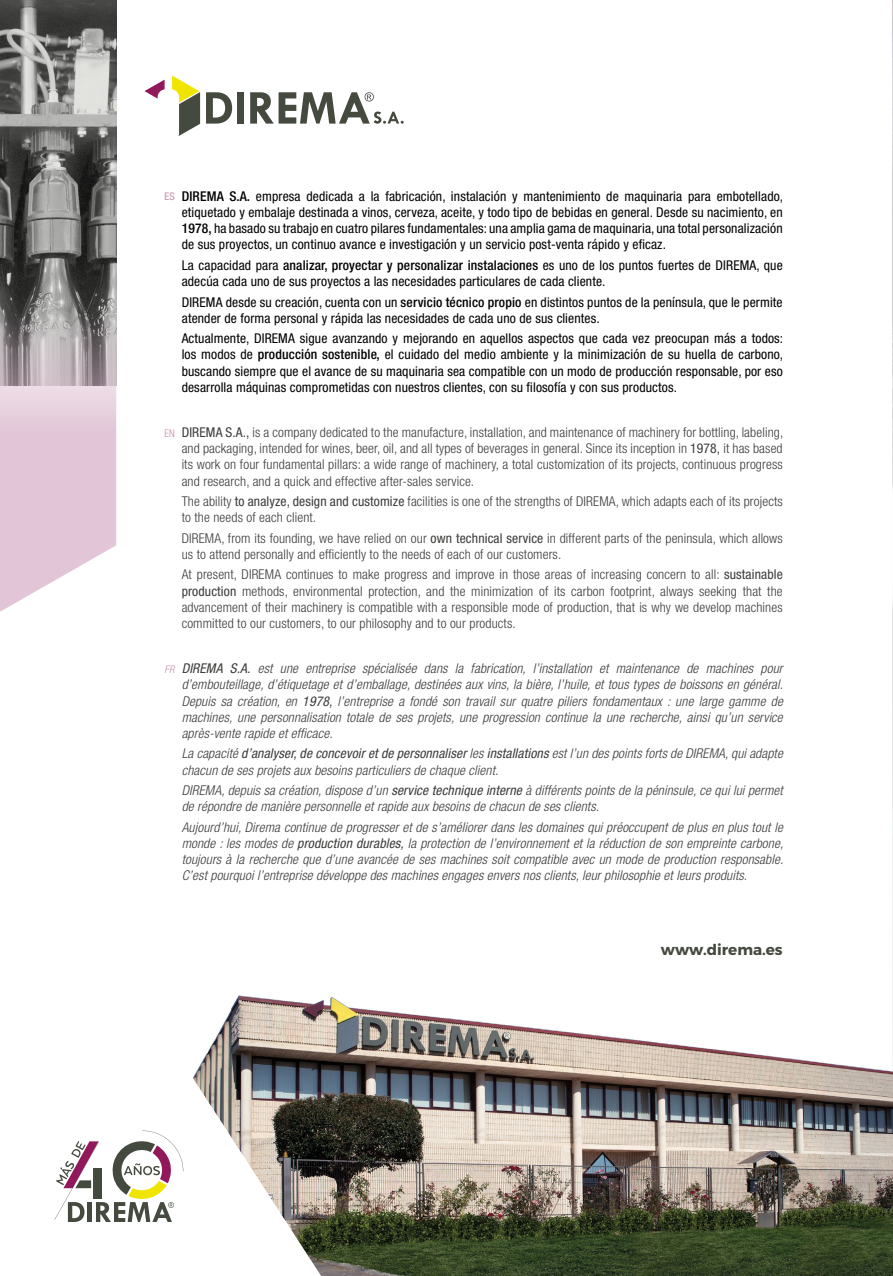
<style>
.page{position:relative;width:893px;height:1276px;background:#fff}
.page>*{position:absolute;margin:0;border:0;box-sizing:border-box;transform-origin:0 0}
.t1{font:700 15px "Montserrat";color:#454a3f}
.t2{font:italic 300 condensed 13.5px/16.2px "Helvetica Neue LT Std";letter-spacing:.01em;color:#3c3c3b;text-align:justify}
.t3{font:condensed 13.5px/16.2px "Helvetica Neue LT Std";letter-spacing:.01em;color:#000;text-align:justify}
.t4{font:300 condensed 13.5px/16.2px "Helvetica Neue LT Std";letter-spacing:.01em;color:#3c3c3b;text-align:justify}
.t5{font:300 condensed 10.5px "Helvetica Neue LT Std";color:#c58ba9}
.t6{font:italic 300 condensed 10.5px "Helvetica Neue LT Std";color:#c58ba9}
.t7{font:condensed 10.5px "Helvetica Neue LT Std";color:#c58ba9}
.s1{font-weight:500}
.s2{font-weight:400}
</style>
<div class="page">
<img style="left:892px;top:379px;width:1px;height:447px">
<img style="left:892px;top:0;width:1px;height:379px">
<img style="left:183px;top:826px;width:710px;height:450px">
<svg style="left:55px;top:1130px;width:128px;height:92px"></svg>
<svg style="left:172px;top:76px;width:28px;height:60px"></svg>
<svg style="left:144px;top:80px;width:21px;height:19px"></svg>
<svg style="left:206px;top:92px;width:26px;height:32px"></svg>
<div style="left:237px;top:92px;width:7px;height:32px;background:#454a3f"></div>
<svg style="left:250px;top:92px;width:154px;height:32px"></svg>
<img style="left:0;top:0;width:116px;height:168px">
<svg style="left:0;top:168px;width:116px;height:444px;background:#b1a4ac"></svg>
<p class="t3" style="left:182px;top:188px;width:603px"><span class="s1">DIREMA S.A.</span> empresa dedicada a la fabricación, instalación y mantenimiento de maquinaria para embotellado, etiquetado y embalaje destinada a vinos, cerveza, aceite, y todo tipo de bebidas en general. Desde su nacimiento, en <span class="s1">1978,</span> ha basado su trabajo en cuatro pilares fundamentales: una amplia gama de maquinaria, una total personalización de sus proyectos, un continuo avance e investigación y un servicio post-venta rápido y eficaz.</p>
<p class="t3" style="left:182px;top:257px;width:603px">La capacidad para <span class="s1">analizar, proyectar y personalizar instalaciones</span> es uno de los puntos fuertes de DIREMA, que adecúa cada uno de sus proyectos a las necesidades particulares de cada cliente.</p>
<p class="t3" style="left:182px;top:293px;width:602px">DIREMA desde su creación, cuenta con un <span class="s1">servicio técnico propio</span> en distintos puntos de la península, que le permite atender de forma personal y rápida las necesidades de cada uno de sus clientes.</p>
<p class="t3" style="left:182px;top:330px;width:603px">Actualmente, DIREMA sigue avanzando y mejorando en aquellos aspectos que cada vez preocupan más a todos: los modos de <span class="s1">producción sostenible,</span> el cuidado del medio ambiente y la minimización de su huella de carbono, buscando siempre que el avance de su maquinaria sea compatible con un modo de producción responsable, por eso desarrolla máquinas comprometidas con nuestros clientes, con su filosofía y con sus productos.</p>
<p class="t4" style="left:182px;top:424px;width:603px"><span class="s2">DIREMA S.A.,</span> is a company dedicated to the manufacture, installation, and maintenance of machinery for bottling, labeling, and packaging, intended for wines, beer, oil, and all types of beverages in general. Since its inception in <span class="s2">1978,</span> it has based its work on four fundamental pillars: a wide range of machinery, a total customization of its projects, continuous progress and research, and a quick and effective after-sales service.</p>
<p class="t4" style="left:182px;top:493px;width:603px">The ability <span class="s2">to analyze, design and customize</span> facilities is one of the strengths of DIREMA, which adapts each of its projects to the needs of each client.</p>
<p class="t4" style="left:182px;top:530px;width:603px">DIREMA, from its founding, we have relied on our <span class="s2">own technical service</span> in different parts of the peninsula, which allows us to attend personally and efficiently to the needs of each of our customers.</p>
<p class="t4" style="left:182px;top:566px;width:603px">At present, DIREMA continues to make progress and improve in those areas of increasing concern to all: <span class="s2">sustainable production</span> methods, environmental protection, and the minimization of its carbon footprint, always seeking that the advancement of their machinery is compatible with a responsible mode of production, that is why we develop machines committed to our customers, to our philosophy and to our products.</p>
<p class="t2" style="left:182px;top:660px;width:603px"><span class="s2">DIREMA S.A.</span> est une entreprise spécialisée dans la fabrication, l’installation et maintenance de machines pour d’embouteillage, d’étiquetage et d’emballage, destinées aux vins, la bière, l’huile, et tous types de boissons en général.<br>Depuis sa création, en <span class="s2">1978,</span> l’entreprise a fondé son travail sur quatre piliers fondamentaux : une large gamme de machines, une personnalisation totale de ses projets, une progression continue la une recherche, ainsi qu’un service après-vente rapide et efficace.</p>
<p class="t2" style="left:182px;top:746px;width:603px">La capacité <span class="s2">d’analyser, de concevoir et de personnaliser</span> les <span class="s2">installations</span> est l’un des points forts de DIREMA, qui adapte chacun de ses projets aux besoins particuliers de chaque client.</p>
<p class="t2" style="left:182px;top:782px;width:603px">DIREMA, depuis sa création, dispose d’un <span class="s2">service technique interne</span> à différents points de la péninsule, ce qui lui permet de répondre de manière personnelle et rapide aux besoins de chacun de ses clients.</p>
<p class="t2" style="left:182px;top:819px;width:603px">Aujourd’hui, Direma continue de progresser et de s’améliorer dans les domaines qui préoccupent de plus en plus tout le monde : les modes de <span class="s2">production durables,</span> la protection de l’environnement et la réduction de son empreinte carbone, toujours à la recherche que d’une avancée de ses machines soit compatible avec un mode de production responsable.<br>C’est pourquoi l’entreprise développe des machines engages envers nos clients, leur philosophie et leurs produits.</p>
<p class="t7" style="left:165px;top:190px;width:12px">ES</p>
<p class="t5" style="left:165px;top:427px;width:12px">EN</p>
<p class="t6" style="left:165px;top:663px;width:11px">FR</p>
<p class="t1" style="left:661px;top:940px;width:123px">www.direma.es</p>
</div>
